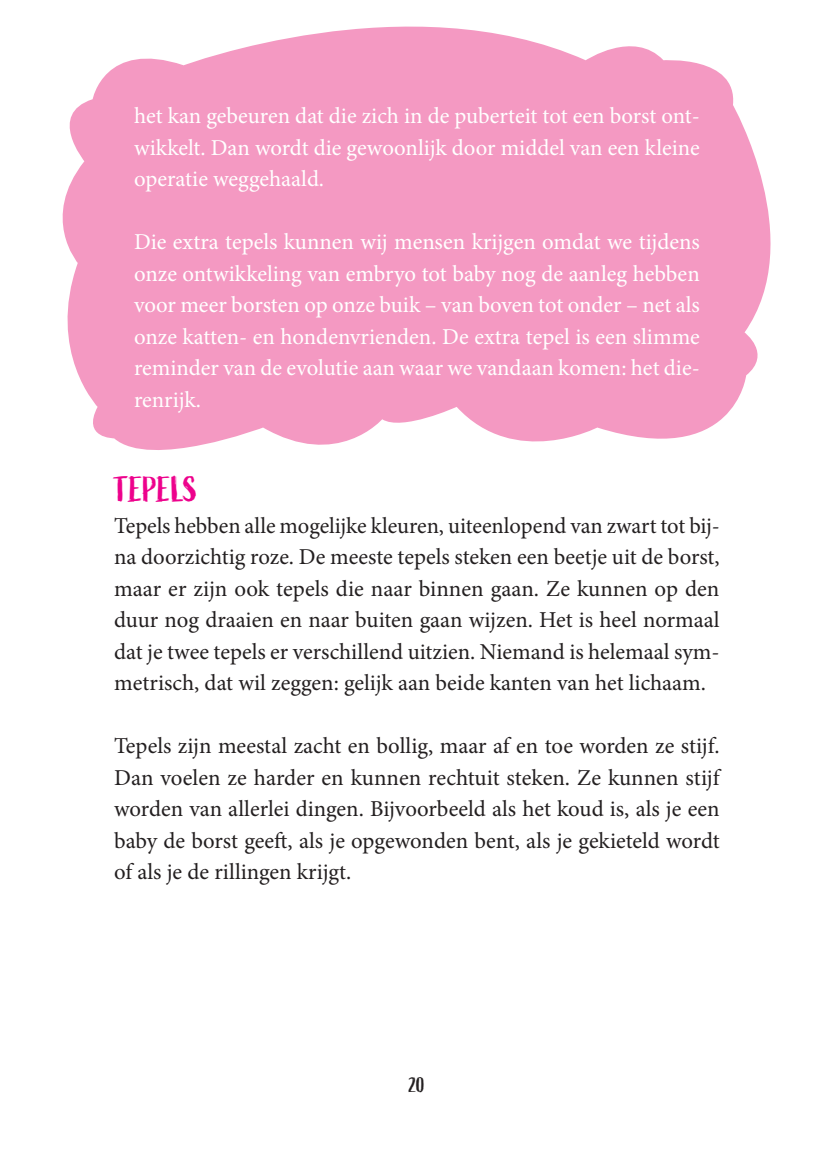
<style>
.page{position:relative;width:819px;height:1166px;background:#fff}
.page>*{position:absolute;margin:0;border:0;box-sizing:border-box;transform-origin:0 0}
.Title2{font:35px "Active";color:#ed028c}
.Note_W{font:22.75px/31.5px "Minion Pro";color:#fff;text-align:justify}
.Body_no_ind{font:22.75px/31.5px "Minion Pro";color:#231f20;text-align:justify}
.Body_W{font:22.75px/31.5px "Minion Pro";color:#231f20;text-align:justify}
.t1{font:21px "Active";color:#231f20}
</style>
<div class="page">
<svg style="left:62px;top:26px;width:709px;height:424px;background:#f5a6c9"></svg>
<p class="Note_W" style="left:134px;top:100px;width:567px">het kan gebeuren dat die zich in de puberteit tot een borst ont&shy;wikkelt. Dan wordt die gewoonlijk door middel van een kleine operatie weggehaald.</p>
<p class="Note_W" style="left:134px;top:226px;width:567px">Die extra tepels kunnen wij mensen krijgen omdat we tijdens onze ontwikkeling van embryo tot baby nog de aanleg hebben voor meer borsten op onze buik – van boven tot onder – net als onze katten- en hondenvrienden. De extra tepel is een slimme reminder van de evolutie aan waar we vandaan komen: het die&shy;renrijk.</p>
<p class="Title2" style="left:114px;top:470px;width:85px">TEPELS</p>
<p class="Body_no_ind" style="left:114px;top:510px;width:607px">Tepels hebben alle mogelijke kleuren, uiteenlopend van zwart tot bij&shy;na doorzichtig roze. De meeste tepels steken een beetje uit de borst, maar er zijn ook tepels die naar binnen gaan. Ze kunnen op den duur nog draaien en naar buiten gaan wijzen. Het is heel normaal dat je twee tepels er verschillend uitzien. Niemand is helemaal sym&shy;metrisch, dat wil zeggen: gelijk aan beide kanten van het lichaam.</p>
<p class="Body_W" style="left:114px;top:730px;width:609px">Tepels zijn meestal zacht en bollig, maar af en toe worden ze stijf.<br>Dan voelen ze harder en kunnen rechtuit steken. Ze kunnen stijf worden van allerlei dingen. Bijvoorbeeld als het koud is, als je een baby de borst geeft, als je opgewonden bent, als je gekieteld wordt of als je de rillingen krijgt.</p>
<p class="t1" style="left:409px;top:1073px;width:18px">20</p>
</div>
